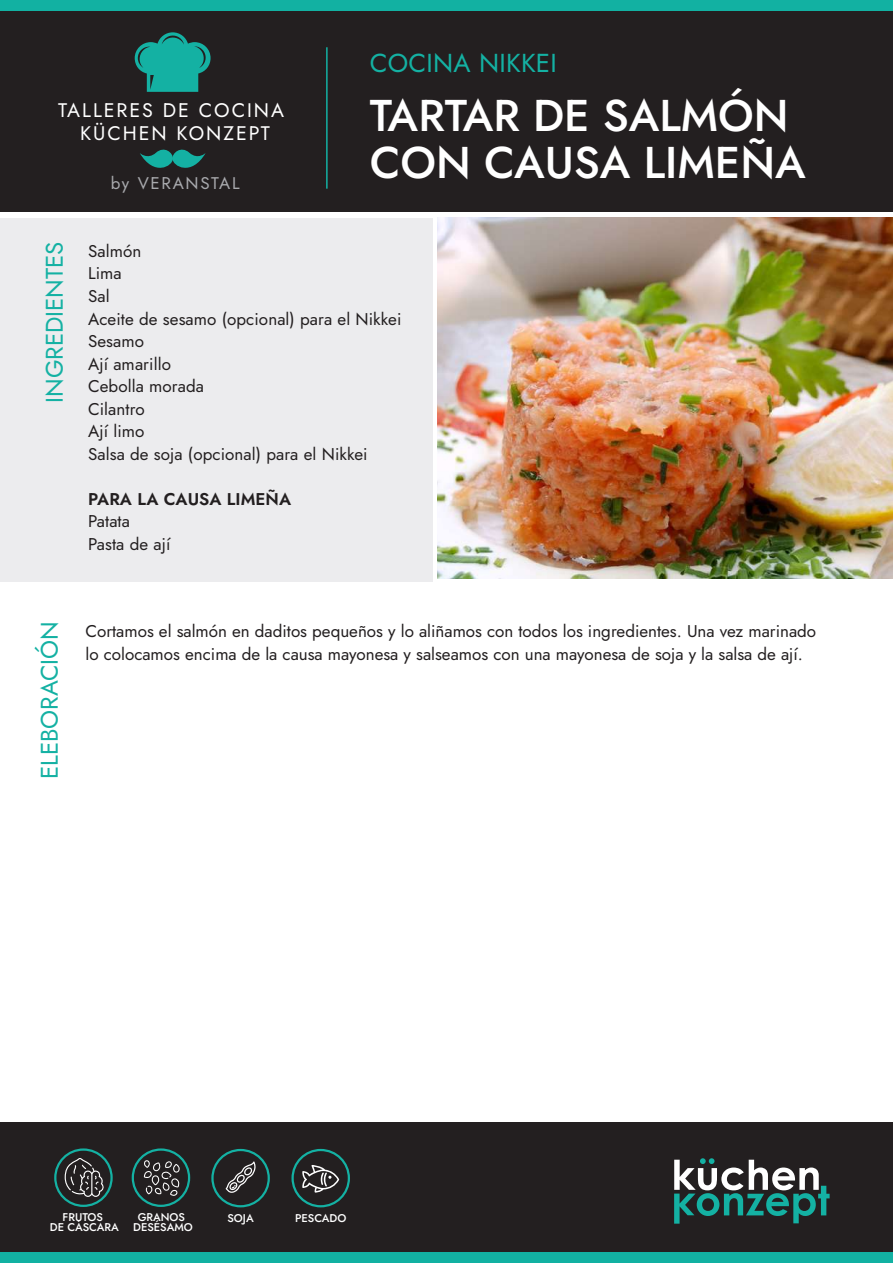
<style>
.page{position:relative;width:893px;height:1263px;background:#fff}
.page>*{position:absolute;margin:0;border:0;box-sizing:border-box;transform-origin:0 0}
.t1{font:500 44.4px/47.2px "Jost";color:#fff}
.t2{font:25.95px "Jost";letter-spacing:.01em;color:#14b1a3}
.t3{font:24px "Jost";color:#14b1a3}
.t4{font:19.65px/22px "Jost";letter-spacing:.1em;color:#fff;text-align:center}
.t5{font:16.95px/22.5px "Jost";color:#231f20}
.t6{font:600 16.95px "Jost";letter-spacing:.005em;color:#231f20}
.t7{font:16.95px "Jost";letter-spacing:.1em;color:#a8a9ad}
.t8{font:500 11.25px/10.5px "Jost";color:#fff;text-align:center}
</style>
<div class="page">
<img style="left:438px;top:218px;width:455px;height:361px">
<div style="left:0;top:218px;width:433px;height:364px;background:#ececee"></div>
<div style="left:0;top:1123px;width:893px;height:140px;background:#231f20"></div>
<div style="left:0;top:11px;width:893px;height:201px;background:#231f20"></div>
<svg style="left:674px;top:1158px;width:156px;height:65px"></svg>
<div style="left:0;top:0;width:893px;height:10px;background:#12b1a2"></div>
<div style="left:0;top:1252px;width:893px;height:11px;background:#12b1a2"></div>
<hr style="left:326px;top:47px;width:2px;height:142px;background:#14b1a3">
<svg style="left:135px;top:32px;width:76px;height:60px"></svg>
<svg style="left:140px;top:149px;width:66px;height:19px"></svg>
<div style="left:211px;top:1149px;width:59px;height:58px;border:2px solid #14b1a3;border-radius:50%"></div>
<div style="left:291px;top:1149px;width:59px;height:58px;border:2px solid #14b1a3;border-radius:50%"></div>
<div style="left:54px;top:1148px;width:59px;height:59px;border:2px solid #14b1a3;border-radius:50%"></div>
<div style="left:132px;top:1148px;width:58px;height:59px;border:2px solid #14b1a3;border-radius:50%"></div>
<svg style="left:144px;top:1160px;width:36px;height:36px"></svg>
<svg style="left:65px;top:1158px;width:40px;height:39px"></svg>
<svg style="left:226px;top:1161px;width:30px;height:32px"></svg>
<svg style="left:302px;top:1165px;width:37px;height:27px"></svg>
<p class="t4" style="left:58px;top:100px;width:227px">TALLERES DE COCINA<br>KÜCHEN KONZEPT</p>
<p class="t7" style="left:111px;top:172px;width:130px">by VERANSTAL</p>
<h2 class="t2" style="left:370px;top:45px;width:189px">COCINA NIKKEI</h2>
<h1 class="t1" style="left:370px;top:92px;width:438px">TARTAR DE SALMÓN<br>CON CAUSA LIMEÑA</h1>
<h3 class="t3" style="left:38px;top:403px;width:163px;rotate:-90deg">INGREDIENTES</h3>
<p class="t5" style="left:88px;top:240px;width:315px">Salmón<br>Lima<br>Sal<br>Aceite de sesamo (opcional) para el Nikkei<br>Sesamo<br>Ají amarillo<br>Cebolla morada<br>Cilantro<br>Ají limo<br>Salsa de soja (opcional) para el Nikkei</p>
<p class="t6" style="left:88px;top:487px;width:205px">PARA LA CAUSA LIMEÑA</p>
<p class="t5" style="left:88px;top:510px;width:84px">Patata<br>Pasta de ají</p>
<h3 class="t3" style="left:33px;top:779px;width:159px;rotate:-90deg">ELEBORACIÓN</h3>
<p class="t5" style="left:85px;top:620px;width:732px">Cortamos el salmón en daditos pequeños y lo aliñamos con todos los ingredientes. Una vez marinado lo colocamos encima de la causa mayonesa y salseamos con una mayonesa de soja y la salsa de ají.</p>
<p class="t8" style="left:50px;top:1222px;width:71px">DE CÁSCARA</p>
<p class="t8" style="left:133px;top:1212px;width:61px">GRANOS<br>DESÉSAMO</p>
<p class="t8" style="left:63px;top:1212px;width:42px">FRUTOS</p>
<p class="t8" style="left:227px;top:1213px;width:28px">SOJA</p>
<p class="t8" style="left:295px;top:1213px;width:53px">PESCADO</p>
</div>
